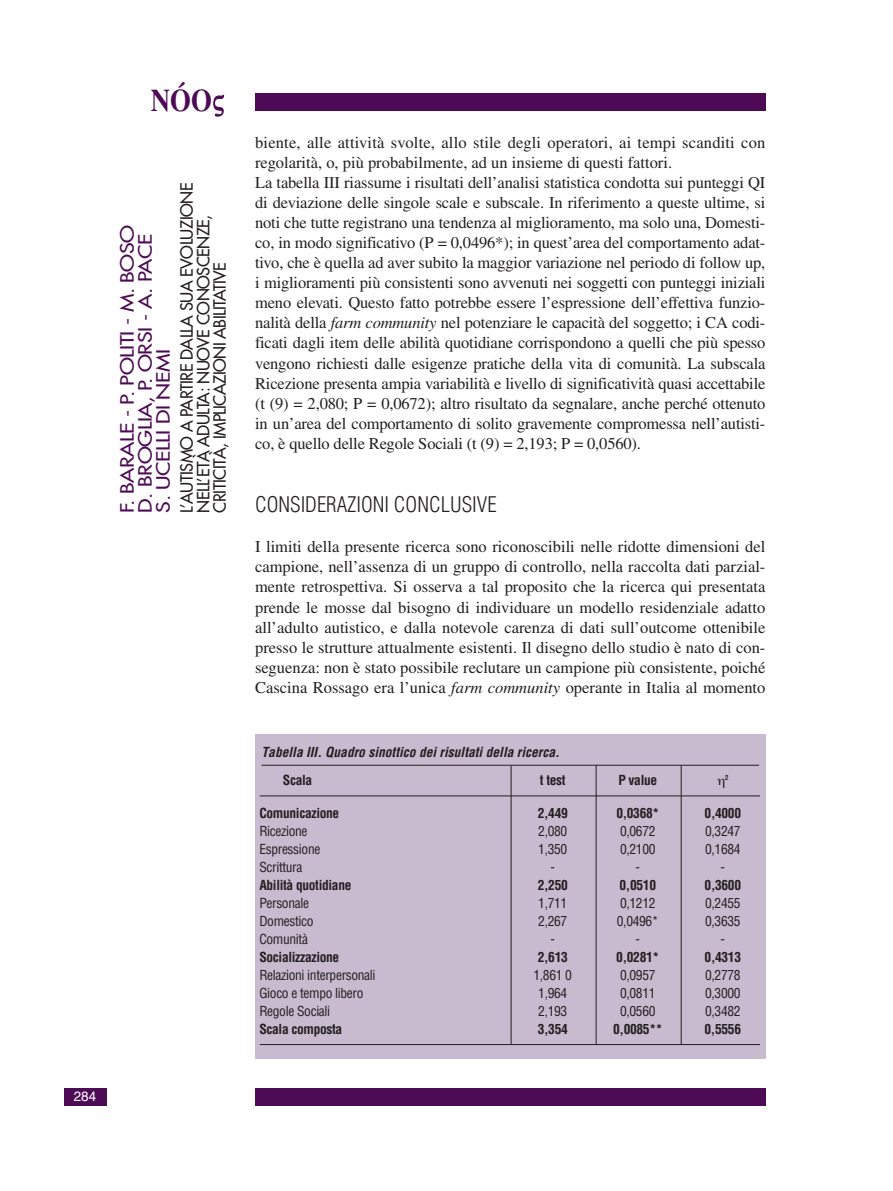
<style>
.page{position:relative;width:893px;height:1191px;background:#fff}
.page>*{position:absolute;margin:0;border:0;box-sizing:border-box;transform-origin:0 0}
.t1{font:700 31.5px "Times";color:#4e0b55;scale:.85 1}
.t2{font:300 condensed 21px "Helvetica";color:#231f20}
.t3{font:18px/18px "Futura";letter-spacing:-.015em;color:#4e0b55;scale:1.2 1}
.t4{font:16.5px/20.1px "Times";letter-spacing:-.01em;color:#231f20}
.t5{font:16.5px/16.5px "Futura";letter-spacing:-.03em;color:#231f20}
.t6{font:condensed 13.5px "Helvetica";letter-spacing:-.025em;color:#231f20}
.t7{font:700 condensed 13.5px "Helvetica";letter-spacing:-.025em;color:#231f20}
.t8{font:italic 700 condensed 13.5px "Helvetica";color:#231f20}
.t9{font:13.5px "Helvetica";color:#fff}
.t10{font:700 condensed 6.75px "Helvetica";color:#231f20}
.s1{font-style:italic}
</style>
<div class="page">
<div style="left:255px;top:94px;width:510px;height:17px;background:#4e0b55"></div>
<div style="left:255px;top:1089px;width:510px;height:17px;background:#4e0b55"></div>
<div style="left:64px;top:1089px;width:42px;height:17px;background:#4e0b55"></div>
<div style="left:255px;top:734px;width:510px;height:325px;background:#c8bacf"></div>
<hr style="left:261px;top:765px;width:498px;height:1px;background:#231f20">
<hr style="left:260px;top:1044px;width:500px;height:1px;background:#231f20">
<hr style="left:260px;top:795px;width:500px;height:1px;background:#231f20">
<hr style="left:681px;top:765px;width:1px;height:279px;background:#231f20">
<hr style="left:596px;top:765px;width:1px;height:279px;background:#231f20">
<hr style="left:511px;top:765px;width:1px;height:279px;background:#231f20">
<h1 class="t1" style="left:151px;top:89px;width:74px">NÓO</h1>
<p class="t3" style="left:120px;top:512px;width:241px;rotate:-90deg">F. BARALE - P. POLITI - M. BOSO<br>D. BROGLIA, P. ORSI - A. PACE<br>S. UCELLI DI NEMI</p>
<p class="t5" style="left:180px;top:512px;width:331px;rotate:-90deg">L’AUTISMO A PARTIRE DALLA SUA EVOLUZIONE<br>NELL’ETÀ ADULTA: NUOVE CONOSCENZE,<br>CRITICITÀ, IMPLICAZIONI ABILITATIVE</p>
<p class="t9" style="left:74px;top:1091px;width:24px">284</p>
<p class="t4" style="left:255px;top:134px;width:512px">biente, alle attività svolte, allo stile degli operatori, ai tempi scanditi con regolarità, o, più probabilmente, ad un insieme di questi fattori.<br>La tabella III riassume i risultati dell’analisi statistica condotta sui punteggi QI di deviazione delle singole scale e subscale. In riferimento a queste ultime, si noti che tutte registrano una tendenza al miglioramento, ma solo una, Domesti&shy;co, in modo significativo (P = 0,0496*); in quest’area del comportamento adat&shy;tivo, che è quella ad aver subito la maggior variazione nel periodo di follow up, i miglioramenti più consistenti sono avvenuti nei soggetti con punteggi iniziali meno elevati. Questo fatto potrebbe essere l’espressione dell’effettiva funzio&shy;nalità della <span class="s1">farm community</span> nel potenziare le capacità del soggetto; i CA codi&shy;ficati dagli item delle abilità quotidiane corrispondono a quelli che più spesso vengono richiesti dalle esigenze pratiche della vita di comunità. La subscala Ricezione presenta ampia variabilità e livello di significatività quasi accettabile (t (9) = 2,080; P = 0,0672); altro risultato da segnalare, anche perché ottenuto in un’area del comportamento di solito gravemente compromessa nell’autisti&shy;co, è quello delle Regole Sociali (t (9) = 2,193; P = 0,0560).</p>
<p class="t2" style="left:255px;top:492px;width:243px">CONSIDERAZIONI CONCLUSIVE</p>
<p class="t4" style="left:255px;top:538px;width:512px;text-align:justify">I limiti della presente ricerca sono riconoscibili nelle ridotte dimensioni del campione, nell’assenza di un gruppo di controllo, nella raccolta dati parzial&shy;mente retrospettiva. Si osserva a tal proposito che la ricerca qui presentata prende le mosse dal bisogno di individuare un modello residenziale adatto all’adulto autistico, e dalla notevole carenza di dati sull’outcome ottenibile presso le strutture attualmente esistenti. Il disegno dello studio è nato di con&shy;seguenza: non è stato possibile reclutare un campione più consistente, poiché Cascina Rossago era l’unica <span class="s1">farm community</span> operante in Italia al momento</p>
<p class="t8" style="left:261px;top:744px;width:300px">Tabella III. Quadro sinottico dei risultati della ricerca.</p>
<p class="t7" style="left:283px;top:772px;width:31px">Scala</p>
<p class="t7" style="left:540px;top:772px;width:27px">t test</p>
<p class="t7" style="left:618px;top:772px;width:40px">P value</p>
<p class="t10" style="left:725px;top:774px;width:5px">2</p>
<p class="t7" style="left:259px;top:805px;width:81px">Comunicazione</p>
<p class="t7" style="left:538px;top:805px;width:32px">2,449</p>
<p class="t7" style="left:616px;top:805px;width:44px">0,0368*</p>
<p class="t7" style="left:705px;top:805px;width:38px">0,4000</p>
<p class="t6" style="left:259px;top:823px;width:50px">Ricezione</p>
<p class="t6" style="left:538px;top:823px;width:31px">2,080</p>
<p class="t6" style="left:620px;top:823px;width:37px">0,0672</p>
<p class="t6" style="left:705px;top:823px;width:37px">0,3247</p>
<p class="t6" style="left:259px;top:841px;width:63px">Espressione</p>
<p class="t6" style="left:538px;top:841px;width:31px">1,350</p>
<p class="t6" style="left:620px;top:841px;width:37px">0,2100</p>
<p class="t6" style="left:705px;top:841px;width:37px">0,1684</p>
<p class="t6" style="left:259px;top:859px;width:45px">Scrittura</p>
<p class="t6" style="left:550px;top:859px;width:6px">-</p>
<p class="t6" style="left:636px;top:859px;width:6px">-</p>
<p class="t6" style="left:721px;top:859px;width:6px">-</p>
<p class="t7" style="left:259px;top:877px;width:94px">Abilità quotidiane</p>
<p class="t7" style="left:538px;top:877px;width:32px">2,250</p>
<p class="t7" style="left:619px;top:877px;width:38px">0,0510</p>
<p class="t7" style="left:705px;top:877px;width:38px">0,3600</p>
<p class="t6" style="left:259px;top:895px;width:51px">Personale</p>
<p class="t6" style="left:538px;top:895px;width:31px">1,711</p>
<p class="t6" style="left:620px;top:895px;width:37px">0,1212</p>
<p class="t6" style="left:705px;top:895px;width:37px">0,2455</p>
<p class="t6" style="left:259px;top:913px;width:56px">Domestico</p>
<p class="t6" style="left:538px;top:913px;width:31px">2,267</p>
<p class="t6" style="left:617px;top:913px;width:43px">0,0496*</p>
<p class="t6" style="left:705px;top:913px;width:37px">0,3635</p>
<p class="t6" style="left:259px;top:931px;width:50px">Comunità</p>
<p class="t6" style="left:550px;top:931px;width:6px">-</p>
<p class="t6" style="left:636px;top:931px;width:6px">-</p>
<p class="t6" style="left:721px;top:931px;width:6px">-</p>
<p class="t7" style="left:259px;top:949px;width:82px">Socializzazione</p>
<p class="t7" style="left:538px;top:949px;width:32px">2,613</p>
<p class="t7" style="left:616px;top:949px;width:44px">0,0281*</p>
<p class="t7" style="left:705px;top:949px;width:38px">0,4313</p>
<p class="t6" style="left:259px;top:967px;width:118px">Relazioni interpersonali</p>
<p class="t6" style="left:533px;top:967px;width:40px">1,861 0</p>
<p class="t6" style="left:620px;top:967px;width:37px">0,0957</p>
<p class="t6" style="left:705px;top:967px;width:37px">0,2778</p>
<p class="t6" style="left:259px;top:985px;width:106px">Gioco e tempo libero</p>
<p class="t6" style="left:538px;top:985px;width:31px">1,964</p>
<p class="t6" style="left:620px;top:985px;width:37px">0,0811</p>
<p class="t6" style="left:705px;top:985px;width:37px">0,3000</p>
<p class="t6" style="left:259px;top:1003px;width:72px">Regole Sociali</p>
<p class="t6" style="left:538px;top:1003px;width:31px">2,193</p>
<p class="t6" style="left:620px;top:1003px;width:37px">0,0560</p>
<p class="t6" style="left:705px;top:1003px;width:37px">0,3482</p>
<p class="t7" style="left:259px;top:1021px;width:84px">Scala composta</p>
<p class="t7" style="left:538px;top:1021px;width:32px">3,354</p>
<p class="t7" style="left:613px;top:1021px;width:51px">0,0085**</p>
<p class="t7" style="left:705px;top:1021px;width:38px">0,5556</p>
</div>
